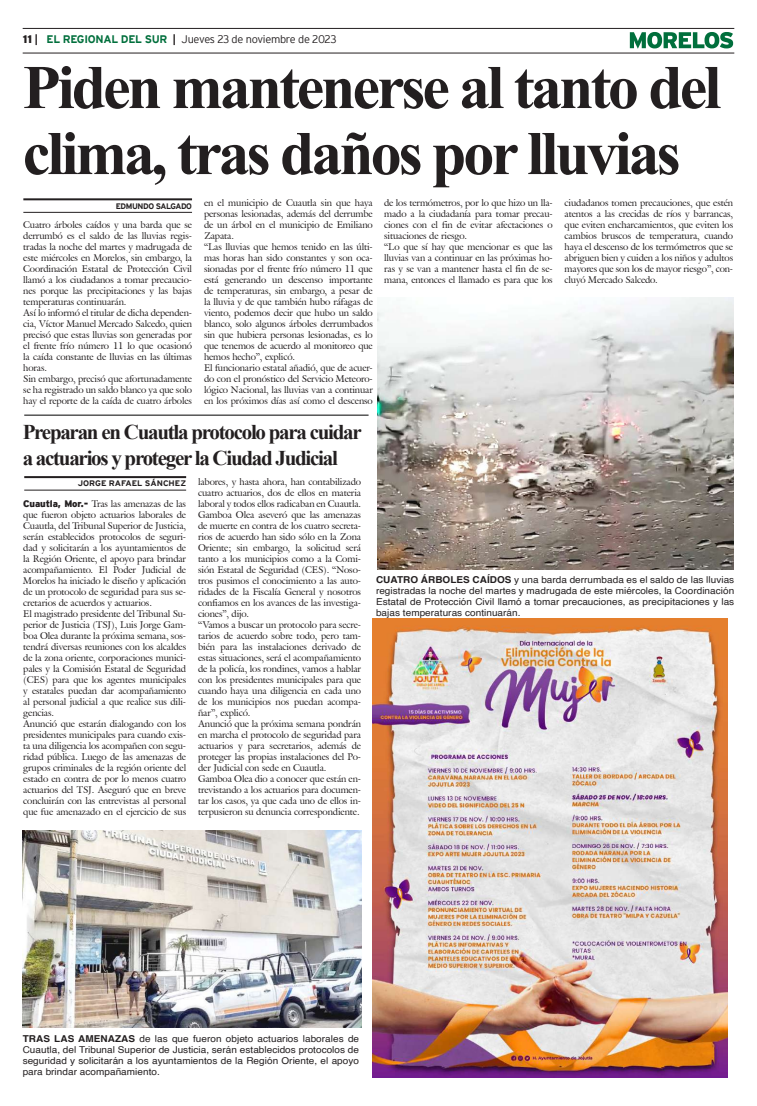
<style>
.page{position:relative;width:757px;height:1106px;background:#fff}
.page>*{position:absolute;margin:0;border:0;box-sizing:border-box;transform-origin:0 0}
.t1{font:700 62px/66px "Times New Roman";letter-spacing:-.05em;color:#231f20}
.t2{font:700 21px/26px "Times New Roman";letter-spacing:-.06em;color:#231f20}
.t3{font:300 11px "Interstate";letter-spacing:-.025em;color:#231f20}
.t4{font:9.5px/11px "Galliard IT Cby BT";letter-spacing:-.01em;color:#231f20}
.t5{font:9.5px/11px "Helvetica";letter-spacing:.005em;color:#231f20;text-align:justify;scale:1.05 1}
.t6{font:700 8px "Interstate";letter-spacing:-.015em;color:#231f20;scale:1.05 1}
.t7{font:700 8px "Interstate";letter-spacing:-.05em;color:#231f20}
.s1{font-weight:900}
.s2{font-weight:700}
.s3{font-weight:700;color:#006f3c}
.s4{font-family:"Interstate";font-weight:900}
</style>
<div class="page">
<hr style="left:23px;top:28px;width:711px;height:1px;background:#231f20">
<hr style="left:23px;top:53px;width:711px;height:1px;background:#231f20">
<svg style="left:630px;top:32px;width:103px;height:17px"></svg>
<img style="left:373px;top:618px;width:354px;height:459px">
<hr style="left:23px;top:198px;width:169px;height:2px;background:#231f20">
<hr style="left:23px;top:212px;width:169px;height:1px;background:#231f20">
<img style="left:378px;top:298px;width:355px;height:271px">
<img style="left:23px;top:830px;width:338px;height:197px">
<hr style="left:24px;top:476px;width:162px;height:2px;background:#231f20">
<hr style="left:24px;top:490px;width:162px;height:1px;background:#231f20">
<hr style="left:24px;top:414px;width:345px;height:1px;background:#000">
<p class="t3" style="left:23px;top:33px;width:315px"><span class="s1">11</span> <span class="s2">|</span> <span class="s3">EL REGIONAL DEL SUR</span> <span class="s2">|</span> Jueves 23 de noviembre de 2023</p>
<h1 class="t1" style="left:23px;top:52px;width:700px">Piden mantenerse al tanto del clima, tras daños por lluvias</h1>
<p class="t7" style="left:116px;top:202px;width:78px">EDMUNDO SALGADO</p>
<p class="t4" style="left:384px;top:197px;width:170px">de los termómetros, por lo que hizo un lla&shy;mado a la ciudadanía para tomar precau&shy;ciones con el fin de evitar afectaciones o situaciones de riesgo.<br>“Lo que sí hay que mencionar es que las lluvias van a continuar en las próximas ho&shy;ras y se van a mantener hasta el fin de se&shy;mana, entonces el llamado es para que los</p>
<p class="t4" style="left:565px;top:197px;width:170px;text-align:justify">ciudadanos tomen precauciones, que estén atentos a las crecidas de ríos y barrancas, que eviten encharcamientos, que eviten los cambios bruscos de temperatura, cuando haya el descenso de los termómetros que se abriguen bien y cuiden a los niños y adultos mayores que son los de mayor riesgo”, con&shy;cluyó Mercado Salcedo.</p>
<p class="t4" style="left:204px;top:197px;width:170px">en el municipio de Cuautla sin que haya personas lesionadas, además del derrumbe de un árbol en el municipio de Emiliano Zapata.<br>“Las lluvias que hemos tenido en las últi&shy;mas horas han sido constantes y son oca&shy;sionadas por el frente frío número 11 que está generando un descenso importante de temperaturas, sin embargo, a pesar de la lluvia y de que también hubo ráfagas de viento, podemos decir que hubo un saldo blanco, solo algunos árboles derrumbados sin que hubiera personas lesionadas, es lo que tenemos de acuerdo al monitoreo que hemos hecho”, explicó.<br>El funcionario estatal añadió, que de acuer&shy;do con el pronóstico del Servicio Meteoro&shy;lógico Nacional, las lluvias van a continuar en los próximos días así como el descenso</p>
<p class="t4" style="left:23px;top:219px;width:170px">Cuatro árboles caídos y una barda que se derrumbó es el saldo de las lluvias regis&shy;tradas la noche del martes y madrugada de este miércoles en Morelos, sin embargo, la Coordinación Estatal de Protección Civil llamó a los ciudadanos a tomar precaucio&shy;nes porque las precipitaciones y las bajas temperaturas continuarán.<br>Así lo informó el titular de dicha dependen&shy;cia, Víctor Manuel Mercado Salcedo, quien precisó que estas lluvias son generadas por el frente frío número 11 lo que ocasionó la caída constante de lluvias en las últimas horas.<br>Sin embargo, precisó que afortunadamente se ha registrado un saldo blanco ya que solo hay el reporte de la caída de cuatro árboles</p>
<h2 class="t2" style="left:23px;top:418px;width:341px">Preparan en Cuautla protocolo para cuidar a actuarios y proteger la Ciudad Judicial</h2>
<p class="t6" style="left:78px;top:478px;width:105px">JORGE RAFAEL SÁNCHEZ</p>
<p class="t4" style="left:198px;top:475px;width:164px">labores, y hasta ahora, han contabilizado cuatro actuarios, dos de ellos en materia laboral y todos ellos radicaban en Cuautla.<br>Gamboa Olea aseveró que las amenazas de muerte en contra de los cuatro secreta&shy;rios de acuerdo han sido sólo en la Zona Oriente; sin embargo, la solicitud será tanto a los municipios como a la Comi&shy;sión Estatal de Seguridad (CES). “Noso&shy;tros pusimos el conocimiento a las auto&shy;ridades de la Fiscalía General y nosotros confiamos en los avances de las investiga&shy;ciones”, dijo.<br>“Vamos a buscar un protocolo para secre&shy;tarios de acuerdo sobre todo, pero tam&shy;bién para las instalaciones derivado de estas situaciones, será el acompañamiento de la policía, los rondines, vamos a hablar con los presidentes municipales para que cuando haya una diligencia en cada uno de los municipios nos puedan acompa&shy;ñar”, explicó.<br>Anunció que la próxima semana pondrán en marcha el protocolo de seguridad para actuarios y para secretarios, además de proteger las propias instalaciones del Po&shy;der Judicial con sede en Cuautla.<br>Gamboa Olea dio a conocer que están en&shy;trevistando a los actuarios para documen&shy;tar los casos, ya que cada uno de ellos in&shy;terpusieron su denuncia correspondiente.</p>
<p class="t4" style="left:23px;top:498px;width:164px"><span class="s4">Cuautla, Mor.-</span> Tras las amenazas de las que fueron objeto actuarios laborales de Cuautla, del Tribunal Superior de Justicia, serán establecidos protocolos de seguri&shy;dad y solicitarán a los ayuntamientos de la Región Oriente, el apoyo para brindar acompañamiento. El Poder Judicial de Morelos ha iniciado le diseño y aplicación de un protocolo de seguridad para sus se&shy;cretarios de acuerdos y actuarios.<br>El magistrado presidente del Tribunal Su&shy;perior de Justicia (TSJ), Luis Jorge Gam&shy;boa Olea durante la próxima semana, sos&shy;tendrá diversas reuniones con los alcaldes de la zona oriente, corporaciones munici&shy;pales y la Comisión Estatal de Seguridad (CES) para que los agentes municipales y estatales puedan dar acompañamiento al personal judicial a que realice sus dili&shy;gencias.<br>Anunció que estarán dialogando con los presidentes municipales para cuando exis&shy;ta una diligencia los acompañen con segu&shy;ridad pública. Luego de las amenazas de grupos criminales de la región oriente del estado en contra de por lo menos cuatro actuarios del TSJ. Aseguró que en breve concluirán con las entrevistas al personal que fue amenazado en el ejercicio de sus</p>
<p class="t5" style="left:376px;top:575px;width:343px"><span class="s2">CUATRO ÁRBOLES CAÍDOS</span> y una barda derrumbada es el saldo de las lluvias registradas la noche del martes y madrugada de este miércoles, la Coordinación Estatal de Protección Civil llamó a tomar precauciones, as precipitaciones y las bajas temperaturas continuarán.</p>
<p class="t5" style="left:23px;top:1033px;width:322px"><span class="s2">TRAS LAS AMENAZAS</span> de las que fueron objeto actuarios laborales de Cuautla, del Tribunal Superior de Justicia, serán establecidos protocolos de seguridad y solicitarán a los ayuntamientos de la Región Oriente, el apoyo para brindar acompañamiento.</p>
</div>
